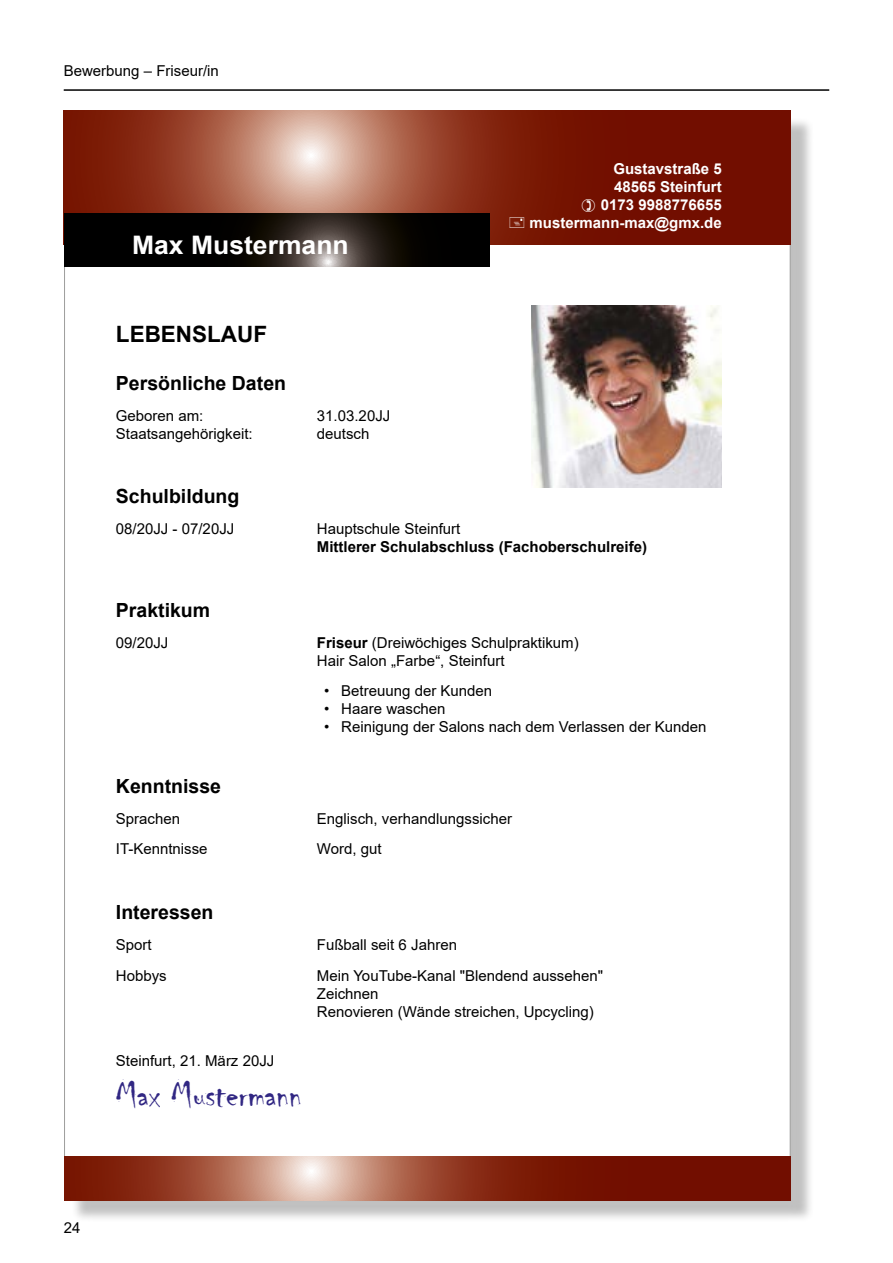
<style>
.page{position:relative;width:893px;height:1263px;background:#fff}
.page>*{position:absolute;margin:0;border:0;box-sizing:border-box;transform-origin:0 0}
.t1{font:37.5px "Chiller";color:#312783}
.t2{font:700 25.5px "Arial";color:#fff;scale:1.04 1}
.Bewerbung-LL-Überschrift{font:700 22.5px "Arial";color:#000}
.Bewerbung-LL-Überschrift-2{font:700 19.5px "Arial";color:#000}
.Bewerbung-LL-Standard{font:15px/18px "Arial";color:#000}
.Bewerbung-LL-Standard-2{font:700 15px/18px "Arial";color:#000}
.Bewerbung-Standard{font:700 15px/18px "Arial";color:#fff;text-align:right}
.Standard-ohne-Absatz{font:15px "Arial";color:#000}
.s1{font-weight:400}
.s2{font-weight:700}
</style>
<div class="page">
<hr style="left:64px;top:90px;width:765px;height:1px;background:#000">
<div style="left:71px;top:118px;width:743px;height:1104px;background:#000;opacity:.25"></div>
<div style="left:64px;top:111px;width:726px;height:1088px;background:#fff;border:1px solid #9d9d9c"></div>
<svg style="left:64px;top:111px;width:727px;height:134px;background:#8f3927"></svg>
<svg style="left:64px;top:213px;width:425px;height:53px;background:#15120f"></svg>
<svg style="left:64px;top:1156px;width:727px;height:45px;background:#94422f"></svg>
<img style="left:531px;top:305px;width:190px;height:183px">
<svg style="left:582px;top:199px;width:13px;height:13px"></svg>
<svg style="left:510px;top:217px;width:14px;height:11px"></svg>
<p class="Standard-ohne-Absatz" style="left:64px;top:60px;width:157px">Bewerbung – Friseur/in</p>
<p class="t2" style="left:132px;top:227px;width:210px">Max Mustermann</p>
<p class="Bewerbung-LL-Überschrift" style="left:116px;top:318px;width:153px">LEBENSLAUF</p>
<p class="Bewerbung-LL-Überschrift-2" style="left:116px;top:369px;width:172px">Persönliche Daten</p>
<p class="Bewerbung-LL-Standard" style="left:116px;top:406px;width:89px">Geboren am:</p>
<p class="Bewerbung-LL-Standard" style="left:317px;top:406px;width:75px">31.03.20JJ</p>
<p class="Bewerbung-LL-Standard" style="left:116px;top:424px;width:138px">Staatsangehörigkeit:</p>
<p class="Bewerbung-LL-Standard" style="left:317px;top:424px;width:54px">deutsch</p>
<p class="Bewerbung-Standard" style="left:530px;top:160px;width:194px">Gustavstraße 5<br>48565 Steinfurt<br>0173 9988776655 mustermann-max@gmx.de</p>
<p class="Bewerbung-LL-Überschrift-2" style="left:116px;top:483px;width:125px">Schulbildung</p>
<p class="Bewerbung-LL-Standard" style="left:116px;top:520px;width:120px">08/20JJ - 07/20JJ</p>
<p class="Bewerbung-LL-Standard-2" style="left:317px;top:520px;width:332px"><span class="s1">Hauptschule Steinfurt<br></span>Mittlerer Schulabschluss (Fachoberschulreife)</p>
<p class="Bewerbung-LL-Überschrift-2" style="left:116px;top:596px;width:96px">Praktikum</p>
<p class="Bewerbung-LL-Standard" style="left:116px;top:633px;width:54px">09/20JJ</p>
<p class="Bewerbung-LL-Standard" style="left:317px;top:633px;width:263px"><span class="s2">Friseur</span> (Dreiwöchiges Schulpraktikum)<br>Hair Salon „Farbe“, Steinfurt</p>
<p class="Bewerbung-LL-Standard" style="left:324px;top:682px;width:169px">• Betreuung der Kunden</p>
<p class="Bewerbung-LL-Standard" style="left:324px;top:700px;width:123px">• Haare waschen</p>
<p class="Bewerbung-LL-Standard" style="left:324px;top:718px;width:384px">• Reinigung der Salons nach dem Verlassen der Kunden</p>
<p class="Bewerbung-LL-Überschrift-2" style="left:116px;top:772px;width:107px">Kenntnisse</p>
<p class="Bewerbung-LL-Standard" style="left:116px;top:809px;width:66px">Sprachen</p>
<p class="Bewerbung-LL-Standard" style="left:317px;top:809px;width:197px">Englisch, verhandlungssicher</p>
<p class="Bewerbung-LL-Standard" style="left:116px;top:840px;width:93px">IT-Kenntnisse</p>
<p class="Bewerbung-LL-Standard" style="left:317px;top:840px;width:66px">Word, gut</p>
<p class="Bewerbung-LL-Überschrift-2" style="left:116px;top:899px;width:99px">Interessen</p>
<p class="Bewerbung-LL-Standard" style="left:116px;top:935px;width:37px">Sport</p>
<p class="Bewerbung-LL-Standard" style="left:317px;top:935px;width:142px">Fußball seit 6 Jahren</p>
<p class="Bewerbung-LL-Standard" style="left:116px;top:966px;width:52px">Hobbys</p>
<p class="Bewerbung-LL-Standard" style="left:317px;top:966px;width:288px">Mein YouTube-Kanal "Blendend aussehen"<br>Zeichnen<br>Renovieren (Wände streichen, Upcycling)</p>
<p class="Bewerbung-LL-Standard" style="left:116px;top:1051px;width:160px">Steinfurt, 21. März 20JJ</p>
<p class="t1" style="left:116px;top:1074px;width:188px">Max Mustermann</p>
<p class="Bewerbung-LL-Standard" style="left:64px;top:1219px;width:18px">24</p>
</div>
